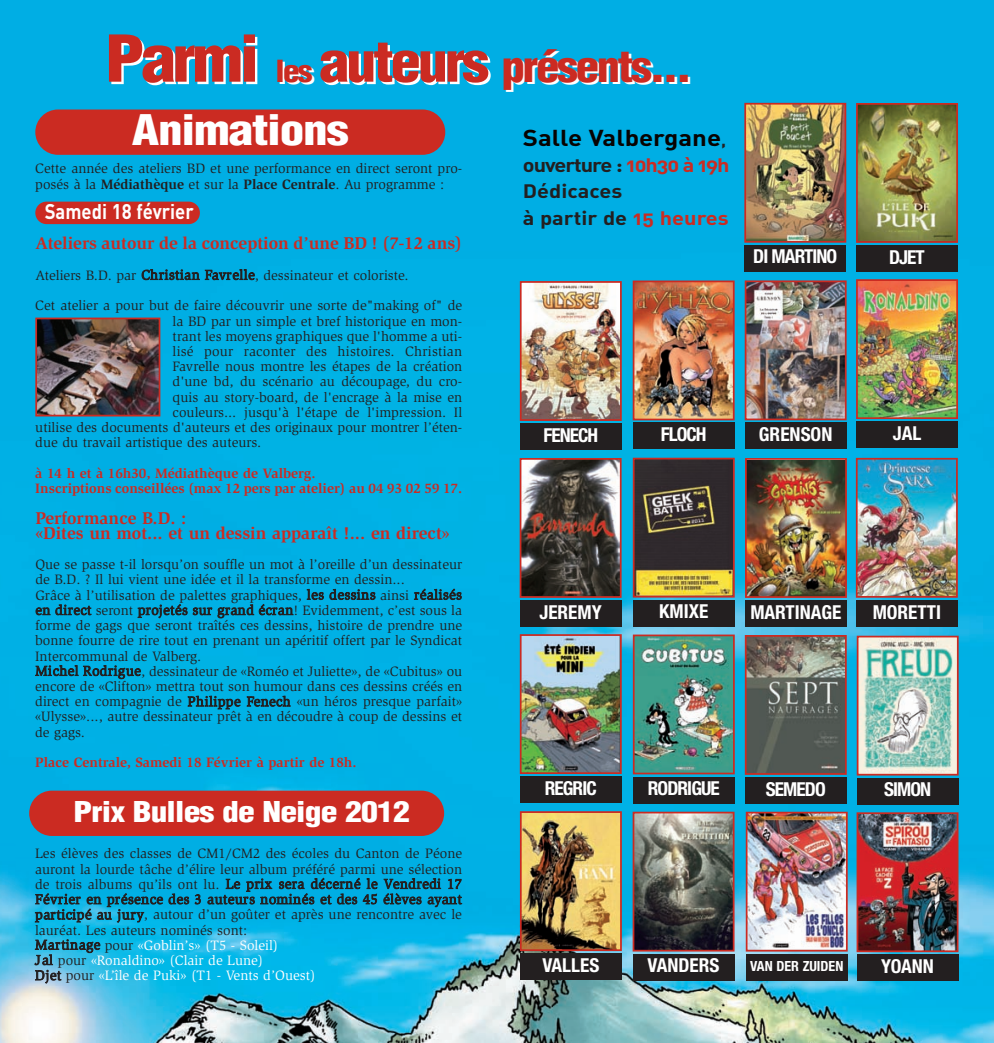
<style>
.page{position:relative;width:994px;height:1043px;background:#fff}
.page>*{position:absolute;margin:0;border:0;box-sizing:border-box;transform-origin:0 0}
.t1{font:900 condensed 42px "Helvetica";letter-spacing:-.05em;color:#fff;scale:1.12 1}
.t2{font:900 condensed 41.12px "Helvetica";letter-spacing:-.025em;color:#fff;scale:1.2 1}
.t3{font:900 condensed 28px "Helvetica";letter-spacing:-.025em;color:#fff;scale:1.2 1}
.t4{font:22.75px "DIN Bold Alternate";color:#080302;scale:1.13 1}
.t5{font:700 21px "DIN";color:#fff;scale:.88 1}
.t6{font:700 condensed 19.25px "Helvetica Neue";color:#fff}
.t7{font:19.25px/26.2px "DIN Bold Alternate";color:#231f20;scale:1.13 1}
.t8{font:700 condensed 19.25px "Helvetica Neue";letter-spacing:-.05em;color:#fff}
.t9{font:700 17.5px/15.2px "Slimbach";color:#cb2b22}
.t10{font:14px/15.2px "Slimbach";color:#231f20}
.t11{font:700 14px/15.2px "Slimbach";color:#cb2b22}
.t12{font:700 condensed 14px "Helvetica Neue";color:#fff}
.s1{font-size:63px;color:#cb2b22}
.s2{font-size:29.75px}
.s3{font-size:54.25px}
.s4{font-weight:700}
.s5{font-size:15.75px;color:#231f20}
.s6{color:#cb2b22}
.s7{color:#fff}
</style>
<div class="page">
<img style="left:0;top:0;width:993px;height:1043px">
<div style="left:745px;top:954px;width:102px;height:26px;background:#231f20"></div>
<img style="left:748px;top:815px;width:96px;height:133px">
<div style="left:745px;top:812px;width:102px;height:139px;border:2px solid #cb2b22"></div>
<div style="left:856px;top:955px;width:102px;height:26px;background:#231f20"></div>
<img style="left:859px;top:815px;width:96px;height:134px">
<div style="left:856px;top:812px;width:102px;height:140px;border:2px solid #cb2b22"></div>
<div style="left:855px;top:245px;width:102px;height:27px;background:#231f20"></div>
<img style="left:858px;top:106px;width:96px;height:134px">
<div style="left:855px;top:103px;width:102px;height:140px;border:2px solid #cb2b22"></div>
<div style="left:519px;top:423px;width:102px;height:27px;background:#231f20"></div>
<img style="left:522px;top:284px;width:96px;height:134px">
<div style="left:519px;top:281px;width:102px;height:140px;border:2px solid #cb2b22"></div>
<div style="left:632px;top:423px;width:102px;height:26px;background:#231f20"></div>
<img style="left:635px;top:284px;width:96px;height:133px">
<div style="left:632px;top:281px;width:102px;height:139px;border:2px solid #cb2b22"></div>
<div style="left:632px;top:954px;width:102px;height:26px;background:#231f20"></div>
<img style="left:635px;top:815px;width:96px;height:133px">
<div style="left:632px;top:812px;width:102px;height:139px;border:2px solid #cb2b22"></div>
<div style="left:519px;top:600px;width:102px;height:26px;background:#231f20"></div>
<img style="left:522px;top:461px;width:96px;height:134px">
<div style="left:519px;top:458px;width:102px;height:140px;border:2px solid #cb2b22"></div>
<div style="left:519px;top:776px;width:102px;height:27px;background:#231f20"></div>
<img style="left:522px;top:637px;width:96px;height:134px">
<div style="left:519px;top:634px;width:102px;height:140px;border:2px solid #cb2b22"></div>
<div style="left:856px;top:778px;width:102px;height:26px;background:#231f20"></div>
<img style="left:859px;top:639px;width:96px;height:133px">
<div style="left:856px;top:636px;width:102px;height:139px;border:2px solid #cb2b22"></div>
<div style="left:744px;top:245px;width:102px;height:26px;background:#231f20"></div>
<img style="left:747px;top:106px;width:96px;height:134px">
<div style="left:744px;top:103px;width:102px;height:140px;border:2px solid #cb2b22"></div>
<div style="left:744px;top:423px;width:102px;height:26px;background:#231f20"></div>
<img style="left:747px;top:283px;width:96px;height:134px">
<div style="left:744px;top:280px;width:102px;height:140px;border:2px solid #cb2b22"></div>
<div style="left:744px;top:777px;width:102px;height:26px;background:#231f20"></div>
<img style="left:747px;top:638px;width:96px;height:134px">
<div style="left:744px;top:635px;width:102px;height:140px;border:2px solid #cb2b22"></div>
<div style="left:520px;top:953px;width:101px;height:27px;background:#231f20"></div>
<img style="left:523px;top:814px;width:95px;height:134px">
<div style="left:520px;top:811px;width:101px;height:140px;border:2px solid #cb2b22"></div>
<div style="left:632px;top:600px;width:102px;height:26px;background:#231f20"></div>
<img style="left:635px;top:461px;width:96px;height:134px">
<div style="left:632px;top:458px;width:102px;height:140px;border:2px solid #cb2b22"></div>
<div style="left:632px;top:777px;width:102px;height:26px;background:#231f20"></div>
<img style="left:635px;top:637px;width:96px;height:134px">
<div style="left:632px;top:634px;width:102px;height:140px;border:2px solid #cb2b22"></div>
<div style="left:35px;top:109px;width:410px;height:46px;background:#cb2b22;border-radius:23px"></div>
<div style="left:744px;top:600px;width:102px;height:27px;background:#231f20"></div>
<img style="left:747px;top:461px;width:96px;height:134px">
<div style="left:744px;top:458px;width:102px;height:140px;border:2px solid #cb2b22"></div>
<div style="left:855px;top:600px;width:102px;height:26px;background:#231f20"></div>
<img style="left:858px;top:461px;width:96px;height:134px">
<div style="left:855px;top:458px;width:102px;height:140px;border:2px solid #cb2b22"></div>
<div style="left:855px;top:422px;width:102px;height:26px;background:#231f20"></div>
<img style="left:858px;top:282px;width:96px;height:134px">
<div style="left:855px;top:279px;width:102px;height:140px;border:2px solid #cb2b22"></div>
<div style="left:29px;top:791px;width:415px;height:45px;background:#cb2b22;border-radius:23px"></div>
<div style="left:35px;top:202px;width:165px;height:22px;background:#cb2b22;border-radius:11px"></div>
<img style="left:38px;top:321px;width:119px;height:92px">
<div style="left:35px;top:318px;width:125px;height:98px;border:2px solid #cb2b22"></div>
<h1 class="t1" style="left:105px;top:53px;width:527px"><span class="s1">Parmi</span> <span class="s2">les</span> <span class="s3">auteurs</span> présents...</h1>
<h2 class="t2" style="left:132px;top:115px;width:182px">Animations</h2>
<p class="t10" style="left:35px;top:162px;width:428px">Cette année des ateliers BD et une performance en direct seront pro&shy;posés à la <span class="s4">Médiathèque</span> et sur la <span class="s4">Place Centrale</span>. Au programme :</p>
<h3 class="t5" style="left:45px;top:199px;width:171px">Samedi 18 février</h3>
<p class="t9" style="left:35px;top:237px;width:428px">Ateliers autour de la conception d’une BD ! (7-12 ans)</p>
<p class="t10" style="left:35px;top:261px;width:428px;line-height:30.4px">Ateliers B.D. par Christian Favrelle, dessinateur et coloriste.<br>Cet atelier a pour but de faire découvrir une sorte de"making of" de</p>
<p class="t10" style="left:173px;top:314px;width:291px">la BD par un simple et bref historique en mon-</p>
<p class="t10" style="left:173px;top:329px;width:291px">trant les moyens graphiques que l'homme a uti-</p>
<p class="t10" style="left:173px;top:345px;width:291px">lisé pour raconter des histoires. Christian</p>
<p class="t10" style="left:173px;top:360px;width:291px">Favrelle nous montre les étapes de la création</p>
<p class="t10" style="left:173px;top:375px;width:291px">d'une bd, du scénario au découpage, du cro-</p>
<p class="t10" style="left:173px;top:390px;width:291px">quis au story-board, de l'encrage à la mise en</p>
<p class="t10" style="left:173px;top:406px;width:291px">couleurs... jusqu'à l'étape de l'impression. Il</p>
<p class="t10" style="left:35px;top:421px;width:428px">utilise des documents d'auteurs et des originaux pour montrer l’éten-</p>
<p class="t10" style="left:35px;top:436px;width:227px">due du travail artistique des auteurs.</p>
<p class="t11" style="left:35px;top:466px;width:428px">à 14 h et à 16h30, Médiathèque de Valberg.<br>Inscriptions conseillées (max 12 pers par atelier) au 04 93 02 59 17.</p>
<p class="t9" style="left:35px;top:511px;width:416px">Performance B.D. :<br>«Dites un mot... et un dessin apparaît !... en direct»</p>
<p class="t10" style="left:35px;top:558px;width:428px">Que se passe t-il lorsqu’on souffle un mot à l’oreille d’un dessinateur de B.D. ? Il lui vient une idée et il la transforme en dessin...<br>Grâce à l’utilisation de palettes graphiques, les dessins ainsi réalisés en direct seront projetés sur grand écran! Evidemment, c’est sous la forme de gags que seront traîtés ces dessins, histoire de prendre une bonne fourre de rire tout en prenant un apéritif offert par le Syndicat Intercommunal de Valberg.<br>Michel Rodrigue, dessinateur de «Roméo et Juliette», de «Cubitus» ou encore de «Clifton» mettra tout son humour dans ces dessins créés en direct en compagnie de Philippe Fenech «un héros presque parfait» «Ulysse»..., autre dessinateur prêt à en découdre à coup de dessins et de gags.</p>
<p class="t11" style="left:35px;top:756px;width:323px">Place Centrale, Samedi 18 Février à partir de 18h.</p>
<h3 class="t4" style="left:523px;top:125px;width:181px">Salle Valbergane<span class="s5">,</span></h3>
<h3 class="t7" style="left:523px;top:152px;width:184px">ouverture : <span class="s6">10h30 à 19h<br></span>Dédicaces<br>à partir de <span class="s6">15 heures</span></h3>
<h3 class="t6" style="left:543px;top:428px;width:56px">FENECH</h3>
<h3 class="t6" style="left:660px;top:427px;width:47px">FLOCH</h3>
<h3 class="t6" style="left:539px;top:605px;width:64px">JEREMY</h3>
<h3 class="t6" style="left:659px;top:605px;width:51px">KMIXE</h3>
<h3 class="t8" style="left:753px;top:250px;width:85px">DI MARTINO</h3>
<h3 class="t6" style="left:889px;top:250px;width:37px">DJET</h3>
<h3 class="t6" style="left:758px;top:427px;width:75px">GRENSON</h3>
<h3 class="t6" style="left:892px;top:426px;width:30px">JAL</h3>
<h3 class="t6" style="left:750px;top:605px;width:93px">MARTINAGE</h3>
<h3 class="t6" style="left:872px;top:605px;width:70px">MORETTI</h3>
<h3 class="t3" style="left:74px;top:800px;width:282px">Prix Bulles de Neige 2012</h3>
<p class="t10" style="left:35px;top:847px;width:428px">Les élèves des classes de CM1/CM2 des écoles du Canton de Péone auront la lourde tâche d’élire leur album préféré parmi une sélection de trois albums qu’ils ont lu. Le prix sera décerné le Vendredi 17<br>Février en présence des 3 auteurs nominés et des 45 élèves ayant participé au jury, autour d’un goûter et après une rencontre avec le lauréat. Les auteurs nominés sont:<br>Martinage pour <span class="s7">«Goblin’s» (T5 - Soleil)<br></span>Jal pour <span class="s7">«Ronaldino» (Clair de Lune)<br></span>Djet pour <span class="s7">«L’île de Puki» (T1 - Vents d’Ouest)</span></p>
<h3 class="t6" style="left:544px;top:781px;width:54px">REGRIC</h3>
<h3 class="t6" style="left:883px;top:782px;width:49px">SIMON</h3>
<h3 class="t8" style="left:647px;top:781px;width:73px">RODRIGUE</h3>
<h3 class="t6" style="left:765px;top:782px;width:61px">SEMEDO</h3>
<h3 class="t6" style="left:542px;top:958px;width:59px">VALLES</h3>
<h3 class="t6" style="left:647px;top:958px;width:73px">VANDERS</h3>
<h3 class="t6" style="left:768px;top:959px;width:59px">VALLES</h3>
<h3 class="t6" style="left:879px;top:959px;width:57px">XAVIER</h3>
<p class="t12" style="left:750px;top:961px;width:95px">VAN DER ZUIDEN</p>
<h3 class="t6" style="left:881px;top:959px;width:54px">YOANN</h3>
</div>
